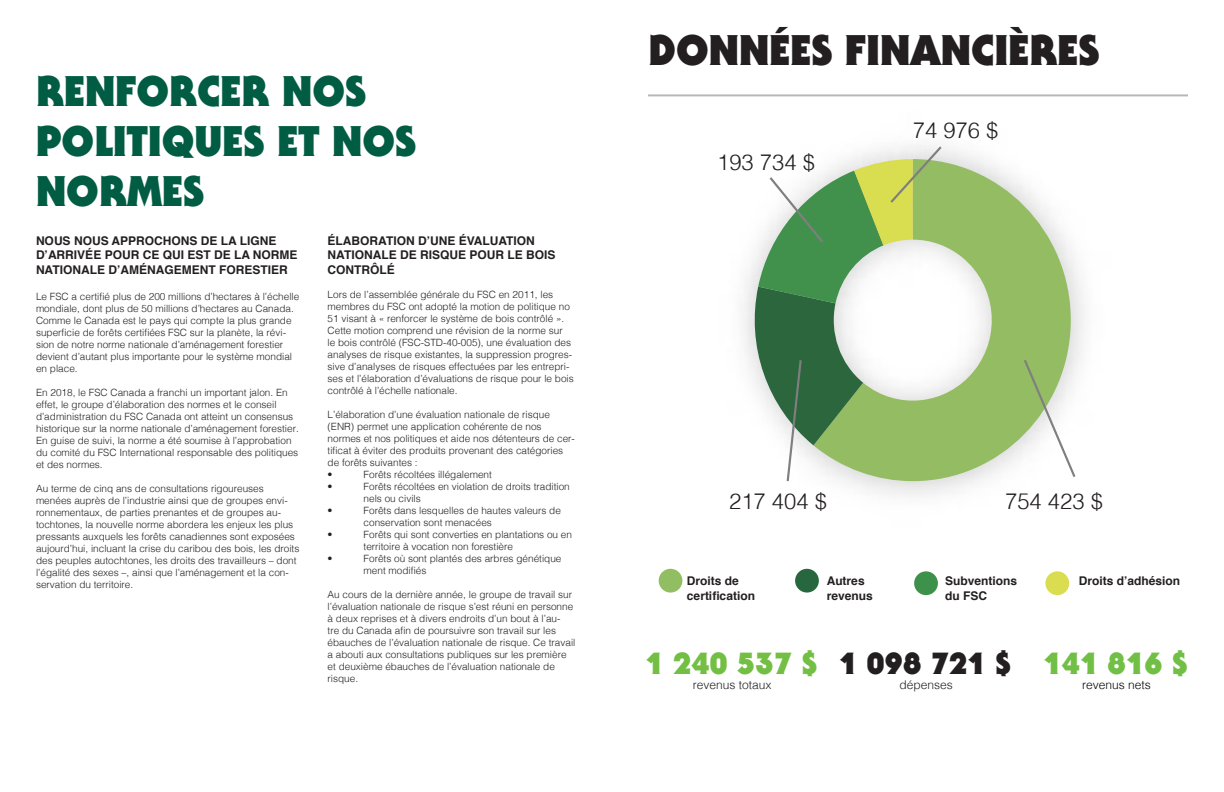
<style>
.page{position:relative;width:1224px;height:792px;background:#fff}
.page>*{position:absolute;margin:0;border:0;box-sizing:border-box;transform-origin:0 0}
.t1{font:900 42px/50.4px "Serif Gothic Std";color:#005c42}
.t2{font:900 42px "Serif Gothic Std";color:#231f20}
.t3{font:900 30px "Serif Gothic Std";color:#231f20}
.t4{font:900 30px "Serif Gothic Std";color:#73bf44}
.t5{font:900 30px "Serif Gothic Std";color:#71bf44}
.t6{font:300 22px "Helvetica";color:#231f20}
.t7{font:700 12px/14.4px "Helvetica";color:#231f20}
.t8{font:300 12px "Helvetica";color:#231f20}
.t9{font:300 12px "Helvetica";color:#040503}
.t10{font:300 10px/12px "Helvetica";color:#231f20}
</style>
<div class="page">
<svg style="left:944px;top:159px;width:127px;height:322px;fill:#93bc63"></svg>
<svg style="left:1022px;top:357px;width:55px;height:123px"></svg>
<svg style="left:746px;top:144px;width:198px;height:339px"></svg>
<hr style="left:648px;top:94px;width:540px;height:2px;background:#737370">
<div style="left:659px;top:569px;width:23px;height:24px;background:#91be62;border-radius:50%"></div>
<div style="left:795px;top:569px;width:24px;height:24px;background:#27673f;border-radius:50%"></div>
<div style="left:914px;top:571px;width:24px;height:24px;background:#3e914b;border-radius:50%"></div>
<div style="left:1045px;top:571px;width:24px;height:24px;background:#d9dd4f;border-radius:50%"></div>
<p class="t1" style="left:36px;top:65px;width:332px">RENFORCER NOS</p>
<p class="t1" style="left:36px;top:115px;width:382px">POLITIQUES ET NOS<br>NORMES</p>
<p class="t7" style="left:36px;top:234px;width:263px">NOUS NOUS APPROCHONS DE LA LIGNE<br>D’ARRIVÉE POUR CE QUI EST DE LA NORME<br>NATIONALE D’AMÉNAGEMENT FORESTIER</p>
<p class="t10" style="left:36px;top:290px;width:265px">Le FSC a certifié plus de 200 millions d’hectares à l’échelle mondiale, dont plus de 50 millions d’hectares au Canada.<br>Comme le Canada est le pays qui compte la plus grande superficie de forêts certifiées FSC sur la planète, la révi&shy;sion de notre norme nationale d’aménagement forestier devient d’autant plus importante pour le système mondial en place.</p>
<p class="t10" style="left:36px;top:386px;width:264px">En 2018, le FSC Canada a franchi un important jalon. En effet, le groupe d’élaboration des normes et le conseil d’administration du FSC Canada ont atteint un consensus historique sur la norme nationale d’aménagement forestier.<br>En guise de suivi, la norme a été soumise à l’approbation du comité du FSC International responsable des politiques et des normes.</p>
<p class="t10" style="left:36px;top:482px;width:265px">Au terme de cinq ans de consultations rigoureuses menées auprès de l’industrie ainsi que de groupes envi&shy;ronnementaux, de parties prenantes et de groupes au&shy;tochtones, la nouvelle norme abordera les enjeux les plus pressants auxquels les forêts canadiennes sont exposées aujourd’hui, incluant la crise du caribou des bois, les droits des peuples autochtones, les droits des travailleurs – dont l’égalité des sexes –, ainsi que l’aménagement et la con&shy;servation du territoire.</p>
<p class="t7" style="left:328px;top:234px;width:209px">ÉLABORATION D’UNE ÉVALUATION</p>
<p class="t7" style="left:328px;top:248px;width:229px">NATIONALE DE RISQUE POUR LE BOIS</p>
<p class="t7" style="left:328px;top:262px;width:69px">CONTRÔLÉ</p>
<p class="t10" style="left:328px;top:287px;width:248px">Lors de l’assemblée générale du FSC en 2011, les membres du FSC ont adopté la motion de politique no 51 visant à « renforcer le système de bois contrôlé ».<br>Cette motion comprend une révision de la norme sur<br>le bois contrôlé (FSC-STD-40-005), une évaluation des analyses de risque existantes, la suppression progres&shy;sive d’analyses de risques effectuées par les entrepri&shy;ses et l’élaboration d’évaluations de risque pour le bois contrôlé à l’échelle nationale.</p>
<p class="t10" style="left:328px;top:407px;width:249px">L’élaboration d’une évaluation nationale de risque (ENR) permet une application cohérente de nos normes et nos politiques et aide nos détenteurs de cer&shy;tificat à éviter des produits provenant des catégories de forêts suivantes :</p>
<p class="t10" style="left:328px;top:467px;width:6px">•</p>
<p class="t10" style="left:364px;top:467px;width:130px">Forêts récoltées illégalement</p>
<p class="t10" style="left:328px;top:479px;width:6px">•</p>
<p class="t10" style="left:364px;top:479px;width:208px">Forêts récoltées en violation de droits tradition nels ou civils</p>
<p class="t10" style="left:328px;top:503px;width:6px">•</p>
<p class="t10" style="left:364px;top:503px;width:199px">Forêts dans lesquelles de hautes valeurs de conservation sont menacées</p>
<p class="t10" style="left:328px;top:527px;width:6px">•</p>
<p class="t10" style="left:364px;top:527px;width:210px">Forêts qui sont converties en plantations ou en territoire à vocation non forestière</p>
<p class="t10" style="left:328px;top:551px;width:6px">•</p>
<p class="t10" style="left:364px;top:551px;width:199px">Forêts où sont plantés des arbres génétique ment modifiés</p>
<p class="t10" style="left:328px;top:587px;width:249px">Au cours de la dernière année, le groupe de travail sur l’évaluation nationale de risque s’est réuni en personne à deux reprises et à divers endroits d’un bout à l’au-<br>tre du Canada afin de poursuivre son travail sur les ébauches de l’évaluation nationale de risque. Ce travail a abouti aux consultations publiques sur les première et deuxième ébauches de l’évaluation nationale de risque.</p>
<p class="t2" style="left:648px;top:23px;width:453px">DONNÉES FINANCIÈRES</p>
<p class="t6" style="left:717px;top:143px;width:99px">193 734 $</p>
<p class="t6" style="left:913px;top:112px;width:87px">74 976 $</p>
<p class="t6" style="left:729px;top:482px;width:99px">217 404 $</p>
<p class="t6" style="left:1005px;top:482px;width:99px">754 423 $</p>
<p class="t7" style="left:687px;top:574px;width:54px">Droits de</p>
<p class="t7" style="left:687px;top:589px;width:70px">certification</p>
<p class="t7" style="left:827px;top:574px;width:40px">Autres</p>
<p class="t7" style="left:827px;top:589px;width:48px">revenus</p>
<p class="t7" style="left:945px;top:574px;width:74px">Subventions du FSC</p>
<p class="t7" style="left:1079px;top:574px;width:103px">Droits d’adhésion</p>
<p class="t4" style="left:645px;top:645px;width:176px">1 240 537 $</p>
<p class="t8" style="left:693px;top:674px;width:80px">revenus totaux</p>
<p class="t3" style="left:839px;top:645px;width:176px">1 098 721 $</p>
<p class="t8" style="left:899px;top:674px;width:55px">dépenses</p>
<p class="t5" style="left:1043px;top:645px;width:148px">141 816 $</p>
<p class="t9" style="left:1082px;top:674px;width:70px">revenus nets</p>
</div>
